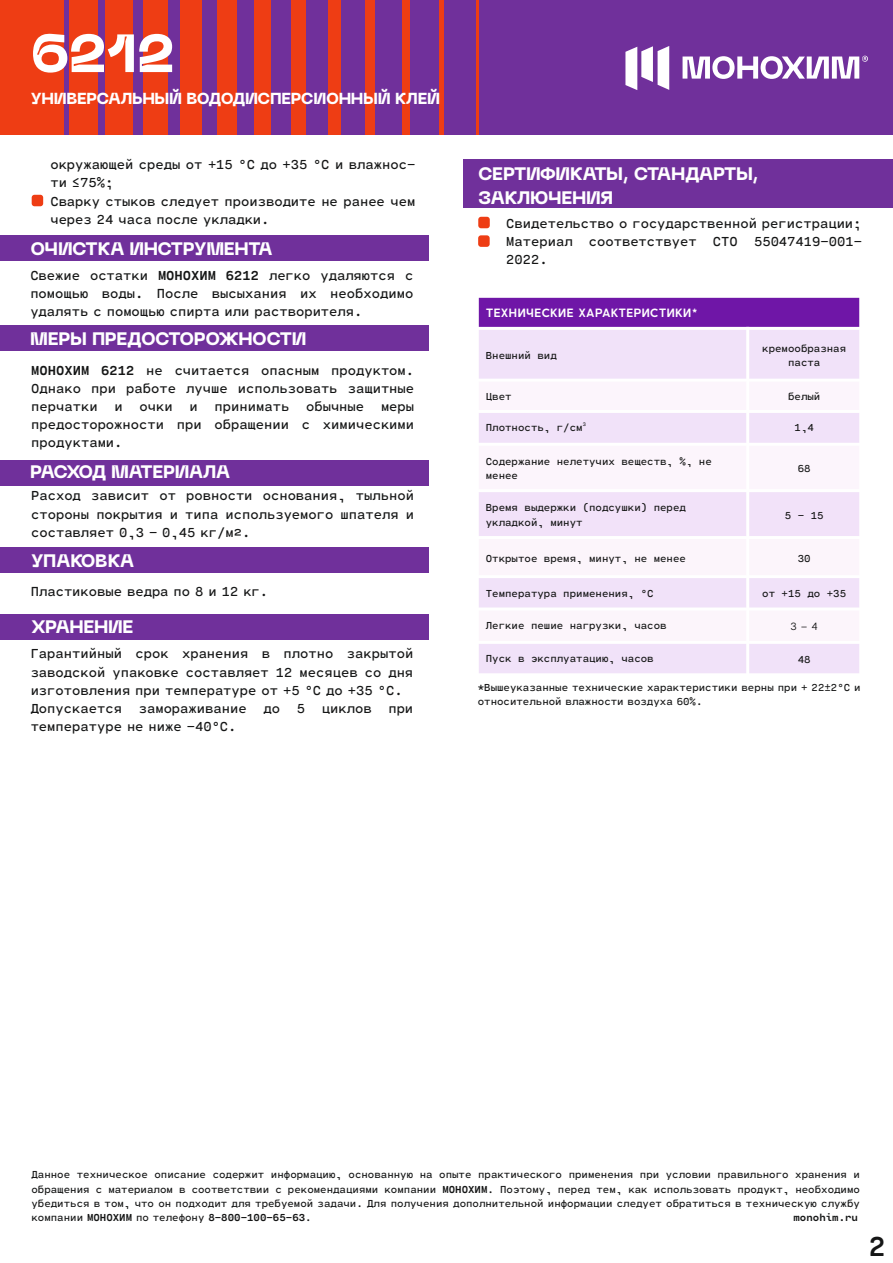
<style>
.page{position:relative;width:893px;height:1263px;background:#fff}
.page>*{position:absolute;margin:0;border:0;box-sizing:border-box;transform-origin:0 0}
.t1{font:800 53.4px "Neue Machina";color:#fff}
.t2{font:700 27.3px "Cartograph Sans CF";color:#151616}
.t3{font:800 18px/23.5px "Neue Machina";letter-spacing:-.02em;color:#fff}
.t4{font:800 15.9px "Neue Machina";letter-spacing:-.02em;color:#fff}
.t5{font:13.5px/18.1px "Cartograph CF";color:#151616;text-align:justify}
.t6{font:700 12px "Cartograph Sans CF";color:#fff}
.t7{font:10.5px/14.1px "Cartograph CF";color:#151616}
.t8{font:700 10.5px "Cartograph CF";color:#151616}
.t9{font:10.5px "Cartograph Sans CF";color:#151616}
.t10{font:5.25px "Cartograph CF";color:#151616}
.s1{font-weight:700}
</style>
<div class="page">
<div style="left:0;top:326px;width:429px;height:25px;background:#70309b"></div>
<div style="left:0;top:460px;width:429px;height:26px;background:#70309b"></div>
<div style="left:0;top:547px;width:429px;height:26px;background:#70309b"></div>
<div style="left:0;top:614px;width:429px;height:26px;background:#70309b"></div>
<div style="left:463px;top:160px;width:430px;height:48px;background:#70309b"></div>
<div style="left:0;top:0;width:893px;height:135px;background:#ee3d14"></div>
<hr style="left:64px;top:1px;width:4px;height:134px;background:#70309b">
<div style="left:98px;top:1px;width:7px;height:134px;background:#70309b"></div>
<div style="left:133px;top:1px;width:9px;height:134px;background:#70309b"></div>
<div style="left:168px;top:1px;width:11px;height:134px;background:#70309b"></div>
<div style="left:202px;top:1px;width:14px;height:134px;background:#70309b"></div>
<div style="left:237px;top:1px;width:17px;height:134px;background:#70309b"></div>
<div style="left:272px;top:1px;width:19px;height:134px;background:#70309b"></div>
<div style="left:306px;top:1px;width:22px;height:134px;background:#70309b"></div>
<div style="left:341px;top:1px;width:24px;height:134px;background:#70309b"></div>
<div style="left:375px;top:1px;width:27px;height:134px;background:#70309b"></div>
<div style="left:410px;top:1px;width:29px;height:134px;background:#70309b"></div>
<div style="left:445px;top:1px;width:31px;height:134px;background:#70309b"></div>
<div style="left:479px;top:1px;width:34px;height:134px;background:#70309b"></div>
<div style="left:505px;top:0;width:388px;height:135px;background:#70309b"></div>
<div style="left:477px;top:296px;width:384px;height:32px;background:#6f16a7"></div>
<div style="left:477px;top:328px;width:271px;height:52px;background:#f1e2f9"></div>
<div style="left:748px;top:328px;width:113px;height:52px;background:#f1e2f9"></div>
<div style="left:477px;top:380px;width:271px;height:31px;background:#fcf5fc"></div>
<div style="left:748px;top:380px;width:113px;height:31px;background:#fcf5fc"></div>
<div style="left:477px;top:411px;width:271px;height:33px;background:#f1e2f9"></div>
<div style="left:748px;top:411px;width:113px;height:33px;background:#f1e2f9"></div>
<div style="left:477px;top:444px;width:271px;height:47px;background:#fcf5fc"></div>
<div style="left:748px;top:444px;width:113px;height:47px;background:#fcf5fc"></div>
<div style="left:477px;top:491px;width:271px;height:46px;background:#f2e2f9"></div>
<div style="left:748px;top:491px;width:113px;height:46px;background:#f2e2f9"></div>
<div style="left:477px;top:537px;width:271px;height:40px;background:#fcf5fb"></div>
<div style="left:748px;top:537px;width:113px;height:40px;background:#fcf5fb"></div>
<div style="left:477px;top:577px;width:271px;height:32px;background:#f1e2f9"></div>
<div style="left:748px;top:577px;width:113px;height:32px;background:#f1e2f9"></div>
<div style="left:477px;top:609px;width:271px;height:33px;background:#fcf5fb"></div>
<div style="left:748px;top:609px;width:113px;height:33px;background:#fcf5fb"></div>
<div style="left:477px;top:642px;width:271px;height:33px;background:#f1e2f9"></div>
<div style="left:748px;top:642px;width:113px;height:33px;background:#f1e2f9"></div>
<hr style="left:476px;top:295px;width:3px;height:381px;background:#fff">
<hr style="left:746px;top:327px;width:3px;height:349px;background:#fff">
<hr style="left:859px;top:295px;width:3px;height:381px;background:#fff">
<hr style="left:476px;top:673px;width:386px;height:3px;background:#fff">
<hr style="left:476px;top:641px;width:386px;height:3px;background:#fff">
<hr style="left:476px;top:607px;width:386px;height:3px;background:#fff">
<hr style="left:476px;top:575px;width:386px;height:3px;background:#fff">
<hr style="left:476px;top:536px;width:386px;height:3px;background:#fff">
<hr style="left:476px;top:489px;width:386px;height:3px;background:#fff">
<hr style="left:476px;top:443px;width:386px;height:3px;background:#fff">
<hr style="left:476px;top:410px;width:386px;height:3px;background:#fff">
<hr style="left:476px;top:379px;width:386px;height:3px;background:#fff">
<hr style="left:476px;top:327px;width:386px;height:3px;background:#fff">
<hr style="left:476px;top:295px;width:386px;height:3px;background:#fff">
<svg style="left:625px;top:46px;width:44px;height:44px"></svg>
<svg style="left:682px;top:56px;width:186px;height:23px"></svg>
<div style="left:478px;top:217px;width:12px;height:11px;background:#ee3d14;border-radius:3px"></div>
<div style="left:478px;top:235px;width:12px;height:12px;background:#ee3d14;border-radius:3px"></div>
<div style="left:0;top:235px;width:429px;height:26px;background:#70309b"></div>
<div style="left:32px;top:195px;width:11px;height:11px;background:#ee3d14;border-radius:3px"></div>
<h1 class="t1" style="left:30px;top:33px;width:145px">6212</h1>
<p class="t4" style="left:31px;top:92px;width:411px">УНИВЕРСАЛЬНЫЙ ВОДОДИСПЕРСИОННЫЙ КЛЕЙ</p>
<p class="t5" style="left:50px;top:156px;width:366px;text-align:left">окружающей среды от +15 °C до +35 °C и влажнос&shy;ти ≤75%;<br>Сварку стыков следует производите не ранее чем через 24 часа после укладки.</p>
<h3 class="t3" style="left:30px;top:239px;width:244px">ОЧИСТКА ИНСТРУМЕНТА</h3>
<p class="t5" style="left:30px;top:267px;width:384px">Свежие остатки <span class="s1">МОНОХИМ 6212</span> легко удаляются с помощью воды. После высыхания их необходимо удалять с помощью спирта или растворителя.</p>
<h3 class="t3" style="left:30px;top:328px;width:278px">МЕРЫ ПРЕДОСТОРОЖНОСТИ</h3>
<p class="t5" style="left:31px;top:362px;width:384px"><span class="s1">МОНОХИМ 6212</span> не считается опасным продуктом.<br>Однако при работе лучше использовать защитные перчатки и очки и принимать обычные меры предосторожности при обращении с химическими продуктами.</p>
<h3 class="t3" style="left:30px;top:462px;width:201px">РАСХОД МАТЕРИАЛА</h3>
<p class="t5" style="left:31px;top:487px;width:384px">Расход зависит от ровности основания, тыльной стороны покрытия и типа используемого шпателя и составляет 0,3 - 0,45 кг/м².</p>
<h3 class="t3" style="left:31px;top:550px;width:104px">УПАКОВКА</h3>
<p class="t5" style="left:31px;top:583px;width:239px">Пластиковые ведра по 8 и 12 кг.</p>
<h3 class="t3" style="left:31px;top:617px;width:103px">ХРАНЕНИЕ</h3>
<p class="t5" style="left:31px;top:645px;width:384px;text-align:left">Гарантийный срок хранения в плотно закрытой заводской упаковке составляет 12 месяцев со дня изготовления при температуре от +5 °C до +35 °C.<br>Допускается замораживание до 5 циклов при температуре не ниже –40°C.</p>
<h3 class="t3" style="left:478px;top:164px;width:282px">СЕРТИФИКАТЫ, СТАНДАРТЫ,<br>ЗАКЛЮЧЕНИЯ</h3>
<p class="t5" style="left:506px;top:215px;width:357px">Свидетельство о государственной регистрации; Материал соответствует СТО 55047419-001- 2022.</p>
<p class="t6" style="left:486px;top:308px;width:214px">ТЕХНИЧЕСКИЕ ХАРАКТЕРИСТИКИ*</p>
<p class="t7" style="left:486px;top:349px;width:73px">Внешний вид</p>
<p class="t7" style="left:762px;top:342px;width:85px;text-align:center">кремообразная паста</p>
<p class="t7" style="left:486px;top:390px;width:27px">Цвет</p>
<p class="t7" style="left:788px;top:390px;width:34px">белый</p>
<p class="t10" style="left:583px;top:422px;width:5px">3</p>
<p class="t7" style="left:486px;top:421px;width:98px">Плотность, г/см</p>
<p class="t7" style="left:794px;top:421px;width:21px">1,4</p>
<p class="t7" style="left:486px;top:455px;width:228px">Содержание нелетучих веществ, %, не менее</p>
<p class="t7" style="left:798px;top:462px;width:14px">68</p>
<p class="t7" style="left:486px;top:501px;width:202px">Время выдержки (подсушки) перед укладкой, минут</p>
<p class="t7" style="left:785px;top:508px;width:40px">5 - 15</p>
<p class="t7" style="left:486px;top:551px;width:202px">Открытое время, минут, не менее</p>
<p class="t7" style="left:798px;top:551px;width:14px">30</p>
<p class="t7" style="left:486px;top:587px;width:169px">Температура применения, °C</p>
<p class="t7" style="left:762px;top:587px;width:85px">от +15 до +35</p>
<p class="t7" style="left:486px;top:619px;width:182px">Легкие пешие нагрузки, часов</p>
<p class="t9" style="left:790px;top:622px;width:29px">3 - 4</p>
<p class="t7" style="left:486px;top:652px;width:169px">Пуск в эксплуатацию, часов</p>
<p class="t7" style="left:798px;top:653px;width:14px">48</p>
<p class="t7" style="left:478px;top:681px;width:384px">*Вышеуказанные технические характеристики верны при + 22±2°C и относительной влажности воздуха 60%.</p>
<p class="t7" style="left:31px;top:1168px;width:830px;text-align:justify">Данное техническое описание содержит информацию, основанную на опыте практического применения при условии правильного хранения и обращения с материалом в соответствии с рекомендациями компании <span class="s1">МОНОХИМ</span>. Поэтому, перед тем, как использовать продукт, необходимо убедиться в том, что он подходит для требуемой задачи. Для получения дополнительной информации следует обратиться в техническую службу компании <span class="s1">МОНОХИМ</span> по телефону <span class="s1">8-800-100-65-63</span>.</p>
<p class="t8" style="left:793px;top:1213px;width:66px">monohim.ru</p>
<h2 class="t2" style="left:869px;top:1234px;width:18px">2</h2>
</div>
